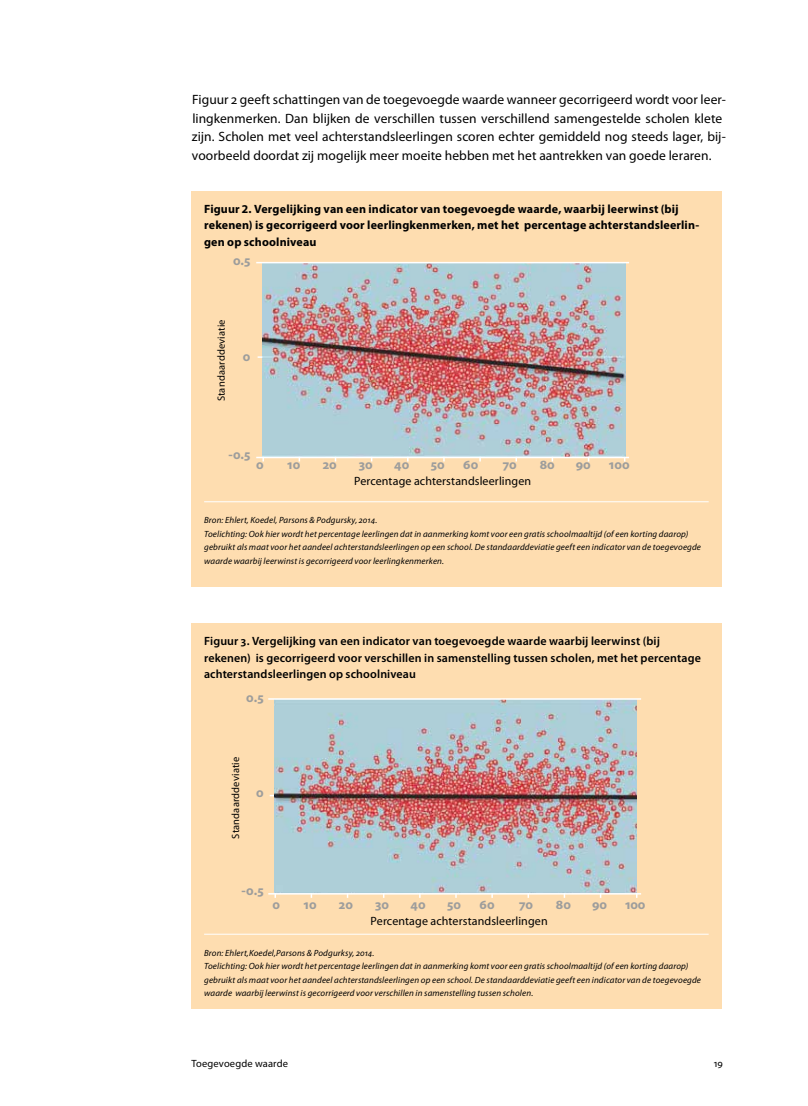
<style>
.page{position:relative;width:808px;height:1106px;background:#fff}
.page>*{position:absolute;margin:0;border:0;box-sizing:border-box;transform-origin:0 0}
.t1{font:13.5px/18.8px "Myriad Pro";letter-spacing:.005em;color:#000}
.t2{font:700 13.5px "Myriad Pro";letter-spacing:.005em;color:#9d9d9c}
.t3{font:600 12px/16.5px "Myriad Pro";letter-spacing:.01em;color:#000}
.t4{font:700 12px/16.5px "Myriad Pro";letter-spacing:.01em;color:#000}
.t5{font:12px "Myriad Pro";letter-spacing:.01em;color:#000}
.t6{font:10.5px "Myriad Pro";letter-spacing:.01em;color:#000}
.t7{font:italic 9px/13.5px "Myriad Pro";letter-spacing:.015em;color:#000}
</style>
<div class="page">
<div style="left:191px;top:191px;width:530px;height:395px;background:#feddb0"></div>
<hr style="left:204px;top:501px;width:505px;height:1px;background:#fff">
<img style="left:262px;top:263px;width:363px;height:194px">
<hr style="left:256px;top:262px;width:373px;height:1px;background:#fff">
<hr style="left:256px;top:457px;width:373px;height:1px;background:#fff">
<div style="left:191px;top:623px;width:530px;height:386px;background:#feddb0"></div>
<hr style="left:204px;top:933px;width:505px;height:1px;background:#fff">
<img style="left:274px;top:699px;width:363px;height:194px">
<hr style="left:268px;top:893px;width:373px;height:1px;background:#fff">
<hr style="left:268px;top:698px;width:373px;height:1px;background:#fff">
<p class="t1" style="left:192px;top:90px;width:535px">Figuur 2 geeft schattingen van de toegevoegde waarde wanneer gecorrigeerd wordt voor leer&shy;lingkenmerken. Dan blijken de verschillen tussen verschillend samengestelde scholen klete zijn. Scholen met veel achterstandsleerlingen scoren echter gemiddeld nog steeds lager, bij&shy;voorbeeld doordat zij mogelijk meer moeite hebben met het aantrekken van goede leraren.</p>
<h2 class="t4" style="left:204px;top:200px;width:497px">Figuur 2. Vergelijking van een indicator van toegevoegde waarde, waarbij leerwinst (bij rekenen) is gecorrigeerd voor leerlingkenmerken, met het percentage achterstandsleerlin&shy;gen op schoolniveau</h2>
<h1 class="t2" style="left:233px;top:252px;width:19px">0.5</h1>
<p class="t6" style="left:215px;top:401px;width:83px;rotate:-90deg">Standaarddeviatie</p>
<h1 class="t2" style="left:243px;top:347px;width:9px">0</h1>
<h1 class="t2" style="left:228px;top:445px;width:24px">-0.5</h1>
<h1 class="t2" style="left:256px;top:455px;width:9px">0</h1>
<h1 class="t2" style="left:287px;top:455px;width:15px">10</h1>
<h1 class="t2" style="left:323px;top:455px;width:16px">20</h1>
<h1 class="t2" style="left:359px;top:455px;width:15px">30</h1>
<h1 class="t2" style="left:394px;top:455px;width:17px">40</h1>
<h1 class="t2" style="left:431px;top:455px;width:15px">50</h1>
<h1 class="t2" style="left:463px;top:455px;width:17px">60</h1>
<h1 class="t2" style="left:503px;top:455px;width:16px">70</h1>
<h1 class="t2" style="left:540px;top:455px;width:17px">80</h1>
<h1 class="t2" style="left:576px;top:455px;width:17px">90</h1>
<h1 class="t2" style="left:609px;top:455px;width:22px">100</h1>
<h2 class="t5" style="left:354px;top:473px;width:179px">Percentage achterstandsleerlingen</h2>
<p class="t7" style="left:204px;top:513px;width:498px">Bron: Ehlert, Koedel, Parsons &amp; Podgursky, 2014.<br>Toelichting: Ook hier wordt het percentage leerlingen dat in aanmerking komt voor een gratis schoolmaaltijd (of een korting daarop) gebruikt als maat voor het aandeel achterstandsleerlingen op een school. De standaarddeviatie geeft een indicator van de toegevoegde waarde waarbij leerwinst is gecorrigeerd voor leerlingkenmerken.</p>
<h2 class="t3" style="left:204px;top:632px;width:498px">Figuur 3. Vergelijking van een indicator van toegevoegde waarde waarbij leerwinst (bij rekenen) is gecorrigeerd voor verschillen in samenstelling tussen scholen, met het percentage achterstandsleerlingen op schoolniveau</h2>
<h1 class="t2" style="left:246px;top:688px;width:19px">0.5</h1>
<p class="t6" style="left:229px;top:838px;width:83px;rotate:-90deg">Standaarddeviatie</p>
<h1 class="t2" style="left:256px;top:783px;width:9px">0</h1>
<h1 class="t2" style="left:241px;top:881px;width:24px">-0.5</h1>
<h1 class="t2" style="left:272px;top:895px;width:9px">0</h1>
<h1 class="t2" style="left:303px;top:895px;width:15px">10</h1>
<h1 class="t2" style="left:339px;top:895px;width:16px">20</h1>
<h1 class="t2" style="left:375px;top:895px;width:15px">30</h1>
<h1 class="t2" style="left:410px;top:895px;width:17px">40</h1>
<h1 class="t2" style="left:447px;top:895px;width:15px">50</h1>
<h1 class="t2" style="left:479px;top:895px;width:17px">60</h1>
<h1 class="t2" style="left:519px;top:895px;width:16px">70</h1>
<h1 class="t2" style="left:556px;top:895px;width:17px">80</h1>
<h1 class="t2" style="left:592px;top:895px;width:17px">90</h1>
<h1 class="t2" style="left:625px;top:895px;width:22px">100</h1>
<h2 class="t5" style="left:371px;top:913px;width:179px">Percentage achterstandsleerlingen</h2>
<p class="t7" style="left:204px;top:946px;width:498px">Bron: Ehlert,Koedel,Parsons &amp; Podgurksy, 2014.<br>Toelichting: Ook hier wordt het percentage leerlingen dat in aanmerking komt voor een gratis schoolmaaltijd (of een korting daarop) gebruikt als maat voor het aandeel achterstandsleerlingen op een school. De standaarddeviatie geeft een indicator van de toegevoegde waarde waarbij leerwinst is gecorrigeerd voor verschillen in samenstelling tussen scholen.</p>
<p class="t6" style="left:191px;top:1057px;width:98px">Toegevoegde waarde</p>
<p class="t6" style="left:714px;top:1057px;width:11px">19</p>
</div>
